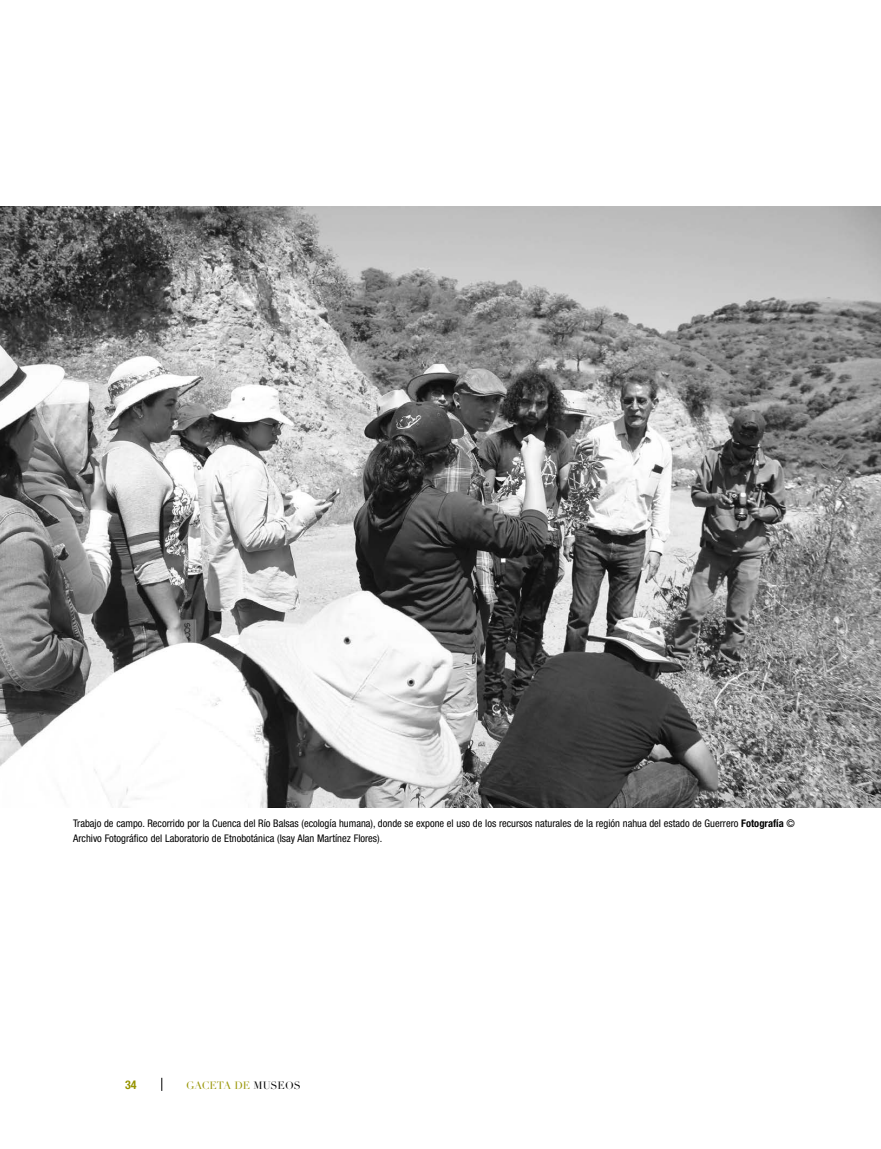
<style>
.page{position:relative;width:881px;height:1149px;background:#fff}
.page>*{position:absolute;margin:0;border:0;box-sizing:border-box;transform-origin:0 0}
.t1{font:700 condensed 12px "Helvetica Neue";color:#979400}
.t2{font:condensed 10.5px/15px "Helvetica Neue";color:#000}
.t3{font:10.5px "Didot LH";color:#979400}
.s1{font-weight:700}
.s2{color:#000}
</style>
<div class="page">
<svg style="left:161px;top:1077px;width:1px;height:13px"></svg>
<img style="left:0;top:206px;width:880px;height:601px">
<p class="t2" style="left:73px;top:815px;width:723px">Trabajo de campo. Recorrido por la Cuenca del Río Balsas (ecología humana), donde se expone el uso de los recursos naturales de la región nahua del estado de Guerrero <span class="s1">Fotografía</span> ©<br>Archivo Fotográfico del Laboratorio de Etnobotánica (Isay Alan Martínez Flores).</p>
<p class="t1" style="left:125px;top:1077px;width:13px">34</p>
<p class="t3" style="left:186px;top:1078px;width:116px">GACETA DE <span class="s2">MUSEOS</span></p>
</div>
